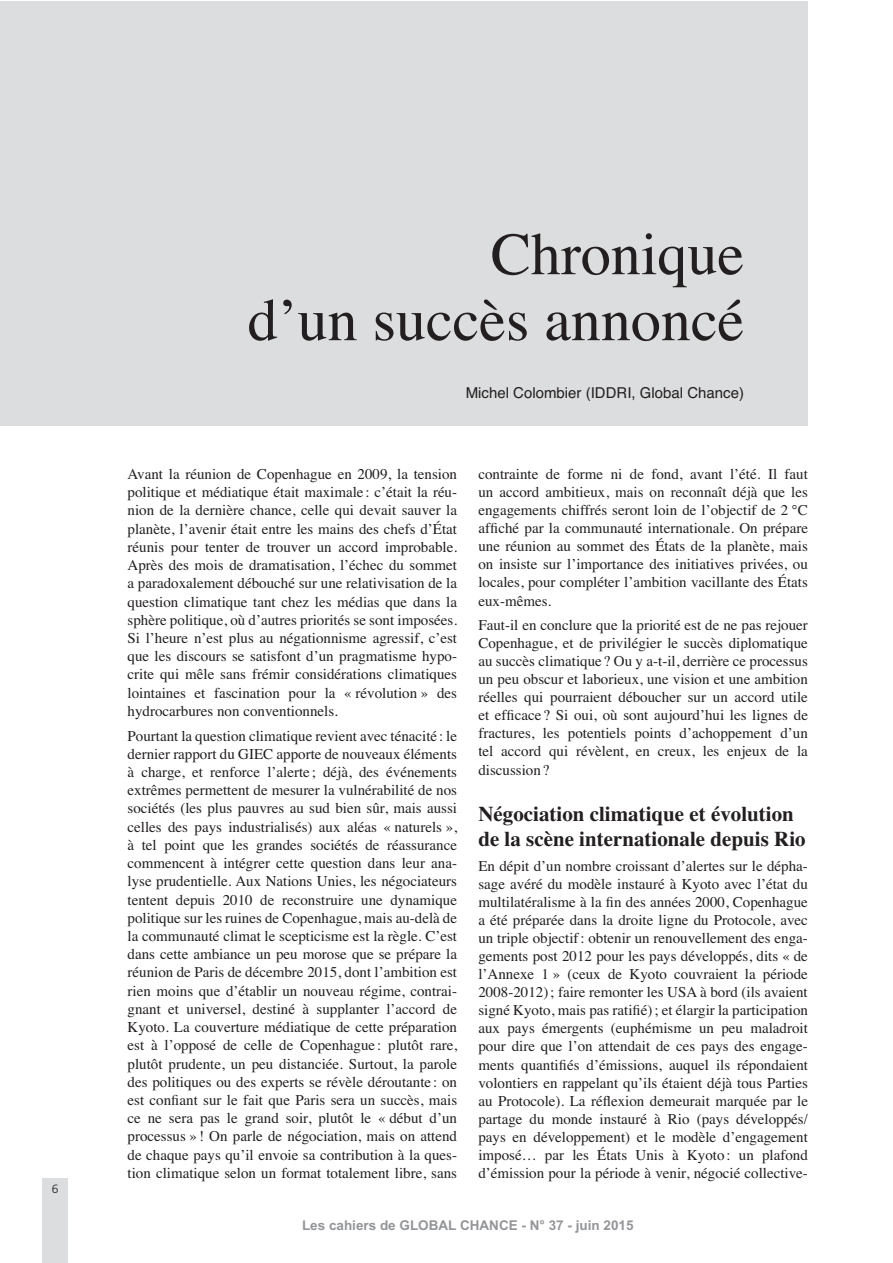
<style>
.page{position:relative;width:893px;height:1263px;background:#fff}
.page>*{position:absolute;margin:0;border:0;box-sizing:border-box;transform-origin:0 0}
.t1{font:60px/66px "Times";color:#231f20;text-align:right}
.t2{font:700 21px/25.2px "Times";color:#231f20}
.t3{font:15px/18.1px "Times";color:#231f20;text-align:justify}
.t4{font:15px "Helvetica";color:#231f20}
.t5{font:700 13.5px "Arial";color:#939598}
.t6{font:300 12px "Frutiger";color:#231f20}
</style>
<div class="page">
<div style="left:43px;top:1178px;width:25px;height:85px;background:#dcddde"></div>
<div style="left:0;top:1px;width:808px;height:424px;background:#dcddde"></div>
<p class="t6" style="left:52px;top:1182px;width:8px">6</p>
<h1 class="t1" style="left:248px;top:216px;width:498px">Chronique<br>d’un succès annoncé</h1>
<p class="t4" style="left:466px;top:381px;width:280px">Michel Colombier (IDDRI, Global Chance)</p>
<p class="t3" style="left:128px;top:464px;width:331px">Avant la réunion de Copenhague en 2009, la tension politique et médiatique était maximale : c’était la réu&shy;nion de la dernière chance, celle qui devait sauver la planète, l’avenir était entre les mains des chefs d’État réunis pour tenter de trouver un accord improbable.<br>Après des mois de dramatisation, l’échec du sommet a paradoxalement débouché sur une relativisation de la question climatique tant chez les médias que dans la sphère politique, où d’autres priorités se sont imposées.<br>Si l’heure n’est plus au négationnisme agressif, c’est que les discours se satisfont d’un pragmatisme hypo&shy;crite qui mêle sans frémir considérations climatiques lointaines et fascination pour la « révolution » des hydrocarbures non conventionnels.</p>
<p class="t3" style="left:128px;top:725px;width:331px">Pourtant la question climatique revient avec ténacité : le dernier rapport du GIEC apporte de nouveaux éléments à charge, et renforce l’alerte ; déjà, des événements extrêmes permettent de mesurer la vulnérabilité de nos sociétés (les plus pauvres au sud bien sûr, mais aussi celles des pays industrialisés) aux aléas « naturels », à tel point que les grandes sociétés de réassurance commencent à intégrer cette question dans leur ana&shy;lyse prudentielle. Aux Nations Unies, les négociateurs tentent depuis 2010 de reconstruire une dynamique politique sur les ruines de Copenhague, mais au-delà de la communauté climat le scepticisme est la règle. C’est dans cette ambiance un peu morose que se prépare la réunion de Paris de décembre 2015, dont l’ambition est rien moins que d’établir un nouveau régime, contrai&shy;gnant et universel, destiné à supplanter l’accord de Kyoto. La couverture médiatique de cette préparation est à l’opposé de celle de Copenhague : plutôt rare, plutôt prudente, un peu distanciée. Surtout, la parole des politiques ou des experts se révèle déroutante : on est confiant sur le fait que Paris sera un succès, mais ce ne sera pas le grand soir, plutôt le « début d’un processus » ! On parle de négociation, mais on attend de chaque pays qu’il envoie sa contribution à la ques&shy;tion climatique selon un format totalement libre, sans</p>
<p class="t3" style="left:478px;top:464px;width:331px">contrainte de forme ni de fond, avant l’été. Il faut un accord ambitieux, mais on reconnaît déjà que les engagements chiffrés seront loin de l’objectif de 2 °C affiché par la communauté internationale. On prépare une réunion au sommet des États de la planète, mais on insiste sur l’importance des initiatives privées, ou locales, pour compléter l’ambition vacillante des États eux-mêmes.</p>
<p class="t3" style="left:478px;top:615px;width:331px">Faut-il en conclure que la priorité est de ne pas rejouer Copenhague, et de privilégier le succès diplomatique au succès climatique ? Ou y a-t-il, derrière ce processus un peu obscur et laborieux, une vision et une ambition réelles qui pourraient déboucher sur un accord utile et efficace ? Si oui, où sont aujourd’hui les lignes de fractures, les potentiels points d’achoppement d’un tel accord qui révèlent, en creux, les enjeux de la discussion ?</p>
<h2 class="t2" style="left:478px;top:799px;width:329px">Négociation climatique et évolution de la scène internationale depuis Rio</h2>
<p class="t3" style="left:478px;top:855px;width:331px">En dépit d’un nombre croissant d’alertes sur le dépha&shy;sage avéré du modèle instauré à Kyoto avec l’état du multilatéralisme à la fin des années 2000, Copenhague a été préparée dans la droite ligne du Protocole, avec un triple objectif : obtenir un renouvellement des enga&shy;gements post 2012 pour les pays développés, dits « de l’Annexe 1 » (ceux de Kyoto couvraient la période 2008-2012) ; faire remonter les USA à bord (ils avaient signé Kyoto, mais pas ratifié) ; et élargir la participation aux pays émergents (euphémisme un peu maladroit pour dire que l’on attendait de ces pays des engage&shy;ments quantifiés d’émissions, auquel ils répondaient volontiers en rappelant qu’ils étaient déjà tous Parties au Protocole). La réflexion demeurait marquée par le partage du monde instauré à Rio (pays développés/ pays en développement) et le modèle d’engagement imposé… par les États Unis à Kyoto : un plafond d’émission pour la période à venir, négocié collective-</p>
<p class="t5" style="left:302px;top:1217px;width:333px">Les cahiers de GLOBAL CHANCE - N° 37 - juin 2015</p>
</div>
